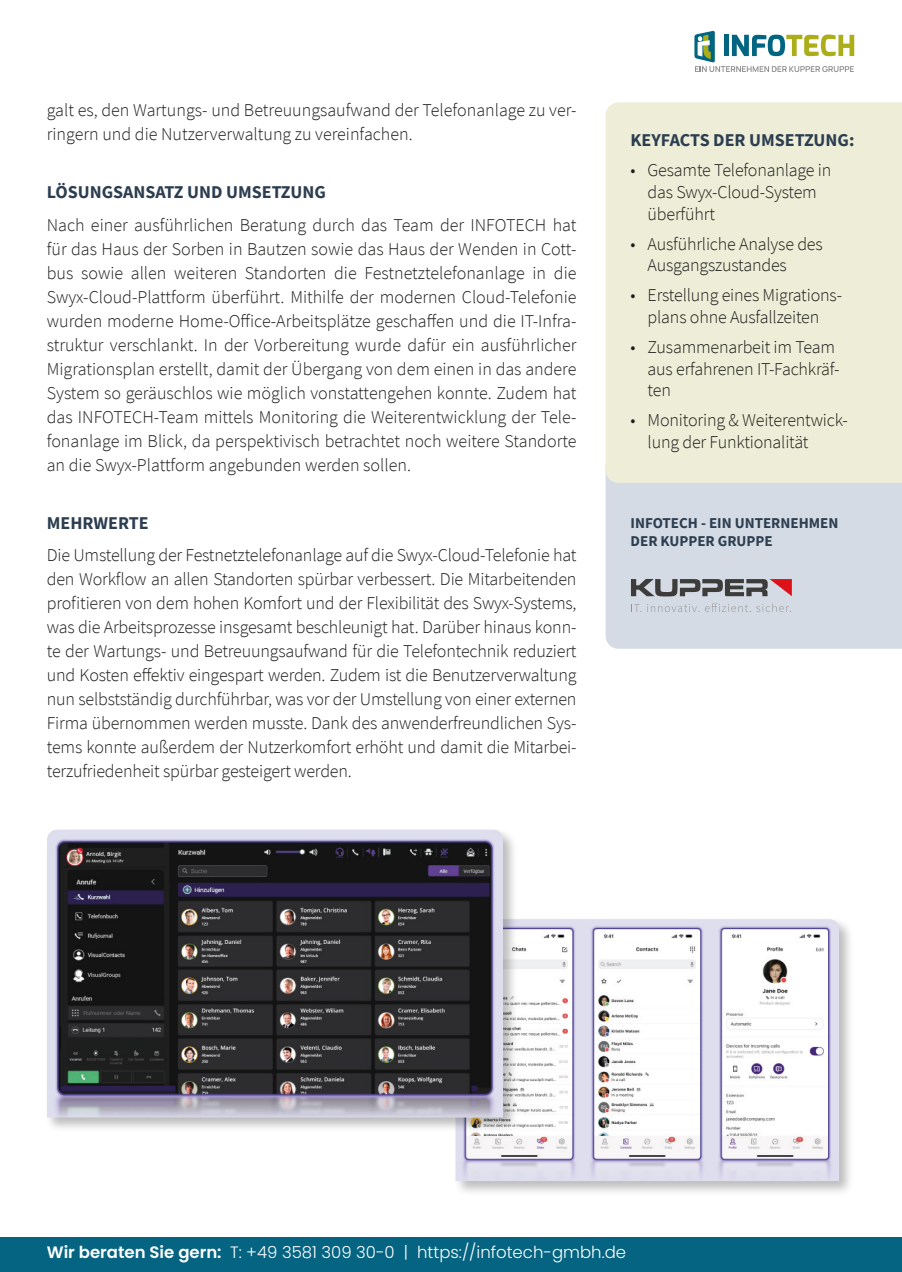
<style>
.page{position:relative;width:902px;height:1272px;background:#fff}
.page>*{position:absolute;margin:0;border:0;box-sizing:border-box;transform-origin:0 0}
.t1{font:300 18px/24px "Source Sans Pro";letter-spacing:-.01em;color:#1d1d1b}
.t2{font:700 18px "Source Sans Pro";color:#2c3e50}
.t3{font:300 16.5px "Poppins";color:#fff}
.t4{font:700 15px/18px "Source Sans Pro";color:#2c3e50}
.s1{font-weight:600}
</style>
<div class="page">
<div style="left:605px;top:483px;width:296px;height:165px;background:#d4dbe5"></div>
<div style="left:453px;top:916px;width:401px;height:280px;background:#1d1d1b;opacity:.3"></div>
<img style="left:455px;top:919px;width:384px;height:261px">
<div style="left:45px;top:827px;width:472px;height:305px;background:#1d1d1b;opacity:.3"></div>
<img style="left:47px;top:829px;width:456px;height:288px">
<div style="left:0;top:1237px;width:901px;height:34px;background:#056481"></div>
<svg style="left:694px;top:30px;width:160px;height:42px"></svg>
<svg style="left:631px;top:579px;width:160px;height:17px;background:#887e82"></svg>
<svg style="left:631px;top:604px;width:10px;height:8px"></svg>
<svg style="left:647px;top:603px;width:144px;height:9px"></svg>
<div style="left:605px;top:102px;width:296px;height:381px;background:#ededd8"></div>
<p class="t1" style="left:47px;top:98px;width:531px">galt es, den Wartungs- und Betreuungsaufwand der Telefonanlage zu ver&shy;ringern und die Nutzerverwaltung zu vereinfachen.</p>
<p class="t2" style="left:47px;top:180px;width:280px">LÖSUNGSANSATZ UND UMSETZUNG</p>
<p class="t1" style="left:47px;top:212px;width:531px;text-align:justify">Nach einer ausführlichen Beratung durch das Team der INFOTECH hat für das Haus der Sorben in Bautzen sowie das Haus der Wenden in Cott&shy;bus sowie allen weiteren Standorten die Festnetztelefonanlage in die Swyx-Cloud-Plattform überführt. Mithilfe der modernen Cloud-Telefonie wurden moderne Home-Office-Arbeitsplätze geschaffen und die IT-Infra&shy;struktur verschlankt. In der Vorbereitung wurde dafür ein ausführlicher Migrationsplan erstellt, damit der Übergang von dem einen in das andere System so geräuschlos wie möglich vonstattengehen konnte. Zudem hat das INFOTECH-Team mittels Monitoring die Weiterentwicklung der Tele&shy;fonanlage im Blick, da perspektivisch betrachtet noch weitere Standorte an die Swyx-Plattform angebunden werden sollen.</p>
<p class="t2" style="left:47px;top:510px;width:103px">MEHRWERTE</p>
<p class="t1" style="left:47px;top:543px;width:531px;text-align:justify">Die Umstellung der Festnetztelefonanlage auf die Swyx-Cloud-Telefonie hat den Workflow an allen Standorten spürbar verbessert. Die Mitarbeitenden profitieren von dem hohen Komfort und der Flexibilität des Swyx-Systems, was die Arbeitsprozesse insgesamt beschleunigt hat. Darüber hinaus konn&shy;te der Wartungs- und Betreuungsaufwand für die Telefontechnik reduziert und Kosten effektiv eingespart werden. Zudem ist die Benutzerverwaltung nun selbstständig durchführbar, was vor der Umstellung von einer externen Firma übernommen werden musste. Dank des anwenderfreundlichen Sys&shy;tems konnte außerdem der Nutzerkomfort erhöht und damit die Mitarbei&shy;terzufriedenheit spürbar gesteigert werden.</p>
<p class="t2" style="left:630px;top:128px;width:225px">KEYFACTS DER UMSETZUNG:</p>
<p class="t1" style="left:647px;top:160px;width:185px;line-height:21.6px;text-indent:-17px">• Gesamte Telefonanlage in das Swyx-Cloud-System überführt</p>
<p class="t1" style="left:647px;top:233px;width:177px;line-height:21.6px;text-indent:-17px">• Ausführliche Analyse des<br>Ausgangszustandes</p>
<p class="t1" style="left:630px;top:285px;width:213px;line-height:21.6px;text-align:center">• Erstellung eines Migrations&shy;plans ohne Ausfallzeiten</p>
<p class="t1" style="left:647px;top:336px;width:193px;line-height:21.6px;text-indent:-17px">• Zusammenarbeit im Team aus erfahrenen IT-Fachkräf&shy;ten</p>
<p class="t1" style="left:647px;top:410px;width:202px;line-height:21.6px;text-indent:-17px">• Monitoring &amp; Weiterentwick&shy;lung der Funktionalität</p>
<p class="t4" style="left:630px;top:514px;width:209px">INFOTECH - EIN UNTERNEHMEN<br>DER KUPPER GRUPPE</p>
<p class="t3" style="left:47px;top:1242px;width:580px"><span class="s1">Wir beraten Sie gern:</span> T: +49 3581 309 30-0 | https://infotech-gmbh.de</p>
</div>
